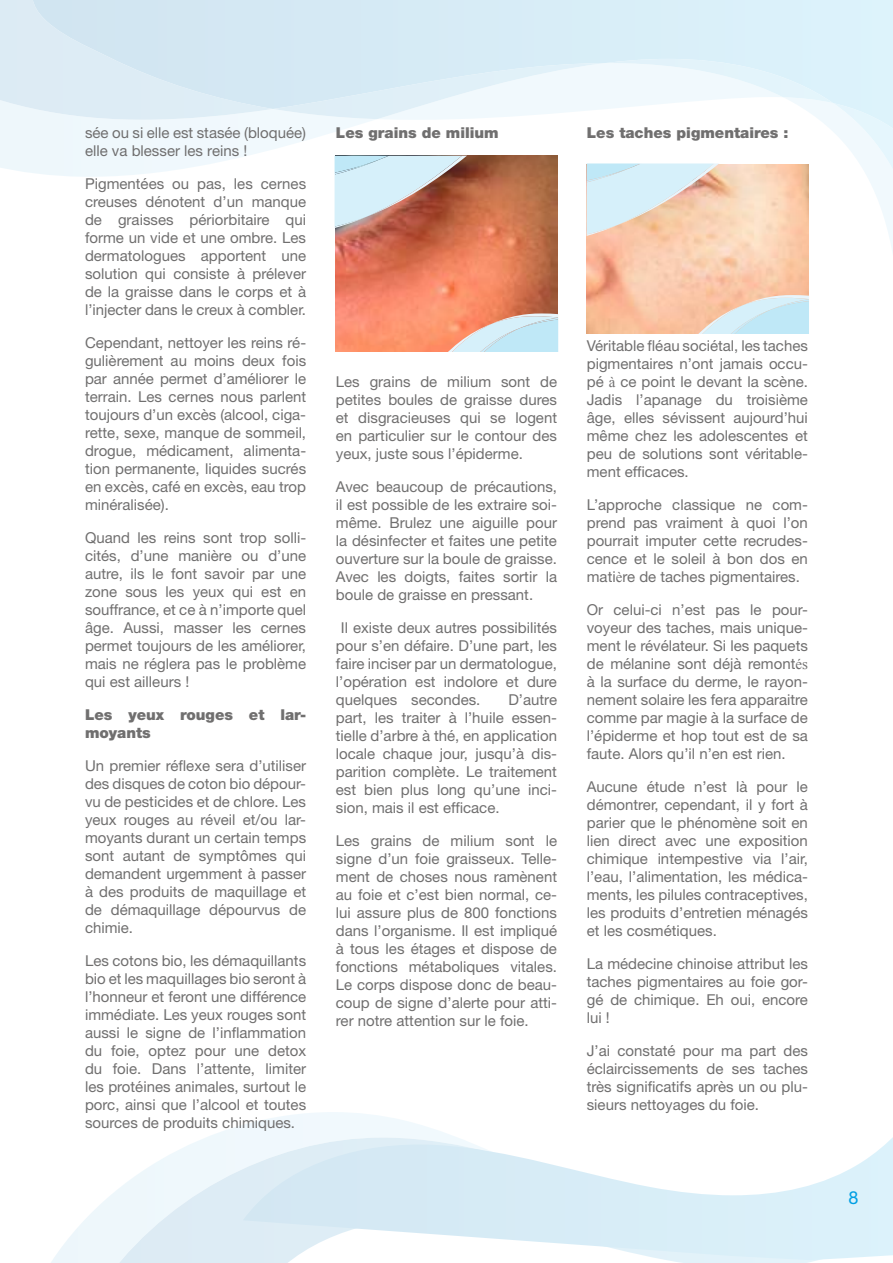
<style>
.page{position:relative;width:893px;height:1263px;background:#fff}
.page>*{position:absolute;margin:0;border:0;box-sizing:border-box;transform-origin:0 0}
.t1{font:18px "Helvetica Neue LT Std";color:#009fe3}
.t2{font:15px/18px "Helvetica Neue LT Std";color:#706f6f;text-align:justify}
.t3{font:900 15px/18px "Helvetica Neue LT Std";color:#706f6f}
.s1{font-family:"Times New Roman"}
</style>
<div class="page">
<img style="left:30px;top:0;width:863px;height:227px">
<svg style="left:335px;top:156px;width:558px;height:195px"></svg>
<p class="t2" style="left:85px;top:124px;width:223px">sée ou si elle est stasée (bloquée) elle va blesser les reins !</p>
<p class="t2" style="left:85px;top:175px;width:223px">Pigmentées ou pas, les cernes creuses dénotent d’un manque de graisses périorbitaire qui forme un vide et une ombre. Les dermatologues apportent une solution qui consiste à prélever de la graisse dans le corps et à l’injecter dans le creux à combler.</p>
<p class="t2" style="left:85px;top:334px;width:223px">Cependant, nettoyer les reins ré&shy;gulièrement au moins deux fois par année permet d’améliorer le terrain. Les cernes nous parlent toujours d’un excès (alcool, ciga&shy;rette, sexe, manque de sommeil, drogue, médicament, alimenta&shy;tion permanente, liquides sucrés en excès, café en excès, eau trop minéralisée).</p>
<p class="t2" style="left:85px;top:529px;width:223px">Quand les reins sont trop solli&shy;cités, d’une manière ou d’une autre, ils le font savoir par une zone sous les yeux qui est en souffrance, et ce à n’importe quel âge. Aussi, masser les cernes permet toujours de les améliorer, mais ne réglera pas le problème qui est ailleurs !</p>
<p class="t3" style="left:85px;top:706px;width:223px">Les yeux rouges et lar&shy;moyants</p>
<p class="t2" style="left:85px;top:757px;width:223px">Un premier réflexe sera d’utiliser des disques de coton bio dépour&shy;vu de pesticides et de chlore. Les yeux rouges au réveil et/ou lar&shy;moyants durant un certain temps sont autant de symptômes qui demandent urgemment à passer à des produits de maquillage et de démaquillage dépourvus de chimie.</p>
<p class="t2" style="left:85px;top:952px;width:223px">Les cotons bio, les démaquillants bio et les maquillages bio seront à l’honneur et feront une différence immédiate. Les yeux rouges sont aussi le signe de l’inflammation du foie, optez pour une detox du foie. Dans l’attente, limiter les protéines animales, surtout le porc, ainsi que l’alcool et toutes sources de produits chimiques.</p>
<p class="t3" style="left:336px;top:124px;width:164px">Les grains de milium</p>
<p class="t2" style="left:336px;top:373px;width:223px">Les grains de milium sont de petites boules de graisse dures et disgracieuses qui se logent en particulier sur le contour des yeux, juste sous l’épiderme.</p>
<p class="t2" style="left:336px;top:478px;width:223px">Avec beaucoup de précautions, il est possible de les extraire soi&shy;même. Brulez une aiguille pour la désinfecter et faites une petite ouverture sur la boule de graisse.<br>Avec les doigts, faites sortir la boule de graisse en pressant.</p>
<p class="t2" style="left:336px;top:619px;width:223px;text-indent:5px">Il existe deux autres possibilités pour s’en défaire. D’une part, les faire inciser par un dermatologue, l’opération est indolore et dure quelques secondes.</p>
<p class="t2" style="left:336px;top:691px;width:223px;text-indent:172px">D’autre part, les traiter à l’huile essen&shy;tielle d’arbre à thé, en application locale chaque jour, jusqu’à dis&shy;parition complète. Le traitement est bien plus long qu’une inci&shy;sion, mais il est efficace.</p>
<p class="t2" style="left:336px;top:832px;width:223px">Les grains de milium sont le signe d’un foie graisseux. Telle&shy;ment de choses nous ramènent au foie et c’est bien normal, ce&shy;lui assure plus de 800 fonctions dans l’organisme. Il est impliqué à tous les étages et dispose de fonctions métaboliques vitales.<br>Le corps dispose donc de beau&shy;coup de signe d’alerte pour atti&shy;rer notre attention sur le foie.</p>
<p class="t3" style="left:587px;top:124px;width:203px">Les taches pigmentaires :</p>
<p class="t2" style="left:587px;top:337px;width:223px">Véritable fléau sociétal, les taches pigmentaires n’ont jamais occu&shy;pé <span class="s1">à</span> ce point le devant la scène.<br>Jadis l’apanage du troisième âge, elles sévissent aujourd’hui même chez les adolescentes et peu de solutions sont véritable&shy;ment efficaces.</p>
<p class="t2" style="left:587px;top:496px;width:223px">L’approche classique ne com&shy;prend pas vraiment à quoi l’on pourrait imputer cette recrudes&shy;cence et le soleil à bon dos en mati<span class="s1">è</span>re de taches pigmentaires.</p>
<p class="t2" style="left:587px;top:601px;width:223px">Or celui-ci n’est pas le pour&shy;voyeur des taches, mais unique&shy;ment le révélateur. Si les paquets de mélanine sont déjà remont<span class="s1">és </span>à la surface du derme, le rayon&shy;nement solaire les fera apparaitre comme par magie à la surface de l’épiderme et hop tout est de sa faute. Alors qu’il n’en est rien.</p>
<p class="t2" style="left:587px;top:778px;width:223px">Aucune étude n’est là pour le démontrer, cependant, il y fort à parier que le phénomène soit en lien direct avec une exposition chimique intempestive via l’air, l’eau, l’alimentation, les médica&shy;ments, les pilules contraceptives, les produits d’entretien ménagés et les cosmétiques.</p>
<p class="t2" style="left:587px;top:955px;width:223px">La médecine chinoise attribut les taches pigmentaires au foie gor&shy;gé de chimique. Eh oui, encore lui !</p>
<p class="t2" style="left:587px;top:1042px;width:223px">J’ai constaté pour ma part des éclaircissements de ses taches très significatifs après un ou plu&shy;sieurs nettoyages du foie.</p>
<p class="t1" style="left:848px;top:1187px;width:12px">8</p>
</div>
